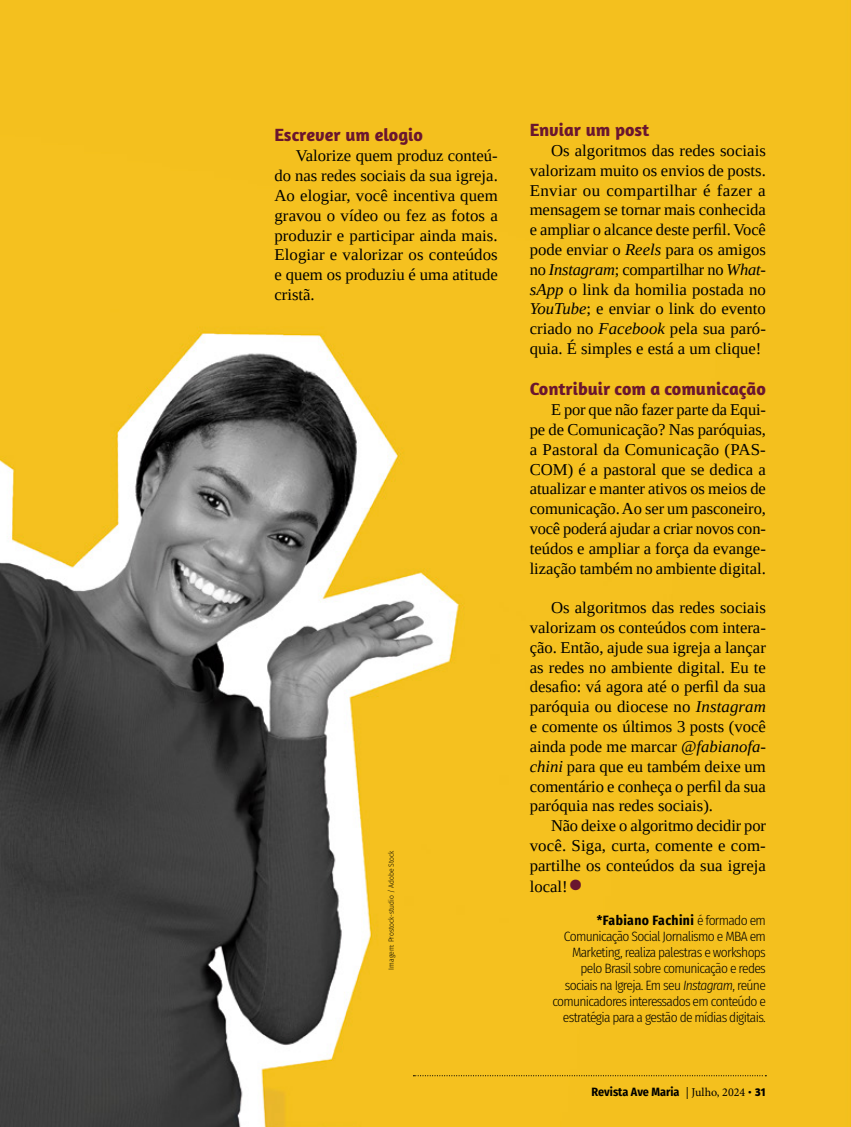
<style>
.page{position:relative;width:851px;height:1127px;background:#fff}
.page>*{position:absolute;margin:0;border:0;box-sizing:border-box;transform-origin:0 0}
.t1{font:45px "Tinos";color:#6a162f}
.t2{font:700 18px "Amaranth";color:#6a162f}
.t3{font:16.5px/19.8px "Tinos";color:#000;text-align:justify}
.t4{font:300 13.5px/16.2px "Fira Sans Condensed";letter-spacing:-.05em;color:#000;text-align:right}
.t5{font:700 12px "Fira Sans Condensed";color:#000}
.t6{font:300 7.5px "Fira Sans Condensed";color:#000}
.s1{font-style:italic}
.s2{font-weight:700}
.s3{font-family:"Minion Pro";font-weight:400}
.s4{font-family:"Amaranth"}
</style>
<div class="page">
<img style="left:0;top:0;width:850px;height:1127px">
<svg style="left:413px;top:1075px;width:353px;height:1px"></svg>
<p class="t2" style="left:274px;top:124px;width:150px">Escrever um elogio</p>
<p class="t3" style="left:274px;top:146px;width:225px;text-indent:21px">Valorize quem produz conteú&shy;do nas redes sociais da sua igreja.<br>Ao elogiar, você incentiva quem gravou o vídeo ou fez as fotos a produzir e participar ainda mais.<br>Elogiar e valorizar os conteúdos e quem os produziu é uma atitude cristã.</p>
<p class="t6" style="left:386px;top:969px;width:120px;rotate:-90deg">Imagem: Prostock-studio / Adobe Stock</p>
<p class="t2" style="left:529px;top:119px;width:121px">Enviar um post</p>
<p class="t3" style="left:529px;top:140px;width:238px;text-indent:21px">Os algoritmos das redes sociais valorizam muito os envios de posts.<br>Enviar ou compartilhar é fazer a mensagem se tornar mais conhecida e ampliar o alcance deste perfil. Você pode enviar o <span class="s1">Reels</span> para os amigos no <span class="s1">Instagram</span>; compartilhar no <span class="s1">What&shy;sApp</span> o link da homilia postada no <span class="s1">YouTube</span>; e enviar o link do evento criado no <span class="s1">Facebook</span> pela sua paró&shy;quia. É simples e está a um clique!</p>
<p class="t2" style="left:529px;top:378px;width:237px">Contribuir com a comunicação</p>
<p class="t3" style="left:529px;top:400px;width:238px;text-indent:21px">E por que não fazer parte da Equi&shy;pe de Comunicação? Nas paróquias, a Pastoral da Comunicação (PAS-COM) é a pastoral que se dedica a atualizar e manter ativos os meios de comunicação. Ao ser um pasconeiro, você poderá ajudar a criar novos con&shy;teúdos e ampliar a força da evange&shy;lização também no ambiente digital.</p>
<p class="t3" style="left:529px;top:598px;width:238px;text-indent:21px">Os algoritmos das redes sociais valorizam os conteúdos com intera&shy;ção. Então, ajude sua igreja a lançar as redes no ambiente digital. Eu te desafio: vá agora até o perfil da sua paróquia ou diocese no <span class="s1">Instagram </span>e comente os últimos 3 posts (você ainda pode me marcar <span class="s1">@fabianofa&shy;chini</span> para que eu também deixe um comentário e conheça o perfil da sua paróquia nas redes sociais).</p>
<p class="t3" style="left:529px;top:815px;width:238px;text-indent:21px">Não deixe o algoritmo decidir por você. Siga, curta, comente e com&shy;partilhe os conteúdos da sua igreja</p>
<p class="t3" style="left:529px;top:877px;width:39px">local!</p>
<h1 class="t1" style="left:567px;top:856px;width:17px">•</h1>
<p class="t4" style="left:552px;top:912px;width:215px"><span class="s2">*Fabiano Fachini</span> é formado em Comunicação Social Jornalismo e MBA em Marketing, realiza palestras e workshops pelo Brasil sobre comunicação e redes sociais na Igreja. Em seu <span class="s1">Instagram</span>, reúne comunicadores interessados em conteúdo e estratégia para a gestão de mídias digitais.</p>
<p class="t5" style="left:591px;top:1082px;width:176px">Revista Ave Maria <span class="s3">| Julho, 2024</span> <span class="s4">• 31</span></p>
</div>
